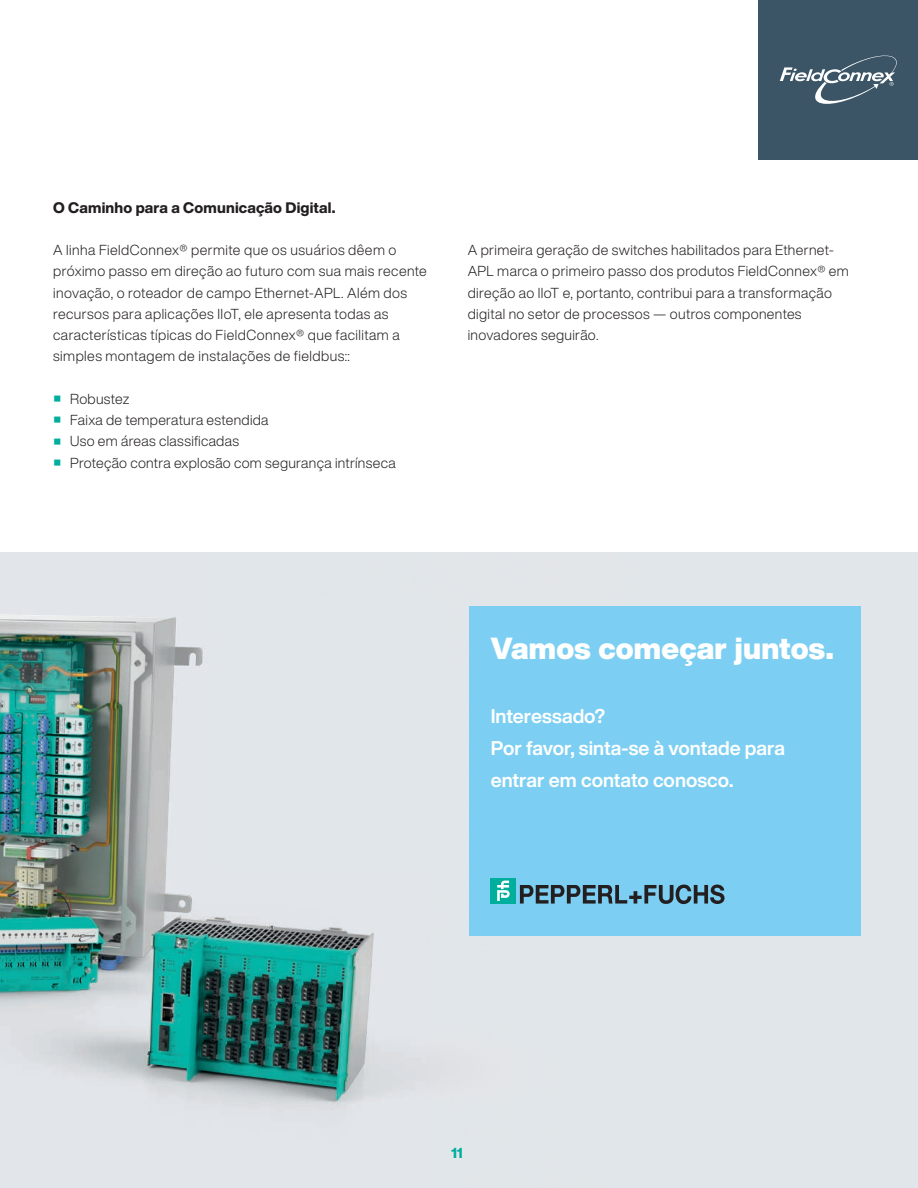
<style>
.page{position:relative;width:918px;height:1188px;background:#fff}
.page>*{position:absolute;margin:0;border:0;box-sizing:border-box;transform-origin:0 0}
.t1{font:900 30px "Helvetica Now Display";letter-spacing:.01em;color:#fff}
.t2{font:700 19.5px/32px "Helvetica Now Display";color:#fff}
.t3{font:800 15px "Helvetica Now Display";letter-spacing:.01em;color:#231f20}
.t4{font:300 14.25px/21.3px "Helvetica Now Display";letter-spacing:.025em;color:#231f20}
.t5{font:800 14.25px "Helvetica Now Display";color:#00ae9d}
</style>
<div class="page">
<div style="left:0;top:553px;width:918px;height:635px;background:#e1e6ea"></div>
<img style="left:0;top:614px;width:373px;height:486px">
<div style="left:759px;top:0;width:159px;height:159px;background:#3b5566"></div>
<svg style="left:780px;top:55px;width:117px;height:49px"></svg>
<div style="left:469px;top:606px;width:392px;height:329px;background:#7ccff2"></div>
<svg style="left:520px;top:885px;width:205px;height:19px"></svg>
<div style="left:491px;top:878px;width:25px;height:26px;background:#00ae9d"></div>
<svg style="left:497px;top:881px;width:13px;height:20px"></svg>
<p class="t3" style="left:53px;top:197px;width:284px">O Caminho para a Comunicação Digital.</p>
<p class="t4" style="left:53px;top:239px;width:375px">A linha FieldConnex® permite que os usuários dêem o próximo passo em direção ao futuro com sua mais recente inovação, o roteador de campo Ethernet-APL. Além dos recursos para aplicações IIoT, ele apresenta todas as características típicas do FieldConnex® que facilitam a simples montagem de instalações de fieldbus::</p>
<p class="t4" style="left:54px;top:388px;width:77px"><sup>■</sup> Robustez</p>
<p class="t4" style="left:54px;top:409px;width:216px"><sup>■</sup> Faixa de temperatura estendida</p>
<p class="t4" style="left:54px;top:431px;width:187px"><sup>■</sup> Uso em áreas classificadas</p>
<p class="t4" style="left:54px;top:452px;width:343px"><sup>■</sup> Proteção contra explosão com segurança intrínseca</p>
<p class="t4" style="left:468px;top:239px;width:383px">A primeira geração de switches habilitados para Ethernet-APL marca o primeiro passo dos produtos FieldConnex® em direção ao IIoT e, portanto, contribui para a transformação digital no setor de processos — outros componentes inovadores seguirão.</p>
<h1 class="t1" style="left:491px;top:628px;width:345px">Vamos começar juntos.</h1>
<h2 class="t2" style="left:491px;top:700px;width:296px">Interessado?<br>Por favor, sinta-se à vontade para entrar em contato conosco.</h2>
<p class="t5" style="left:451px;top:1143px;width:13px">11</p>
</div>
